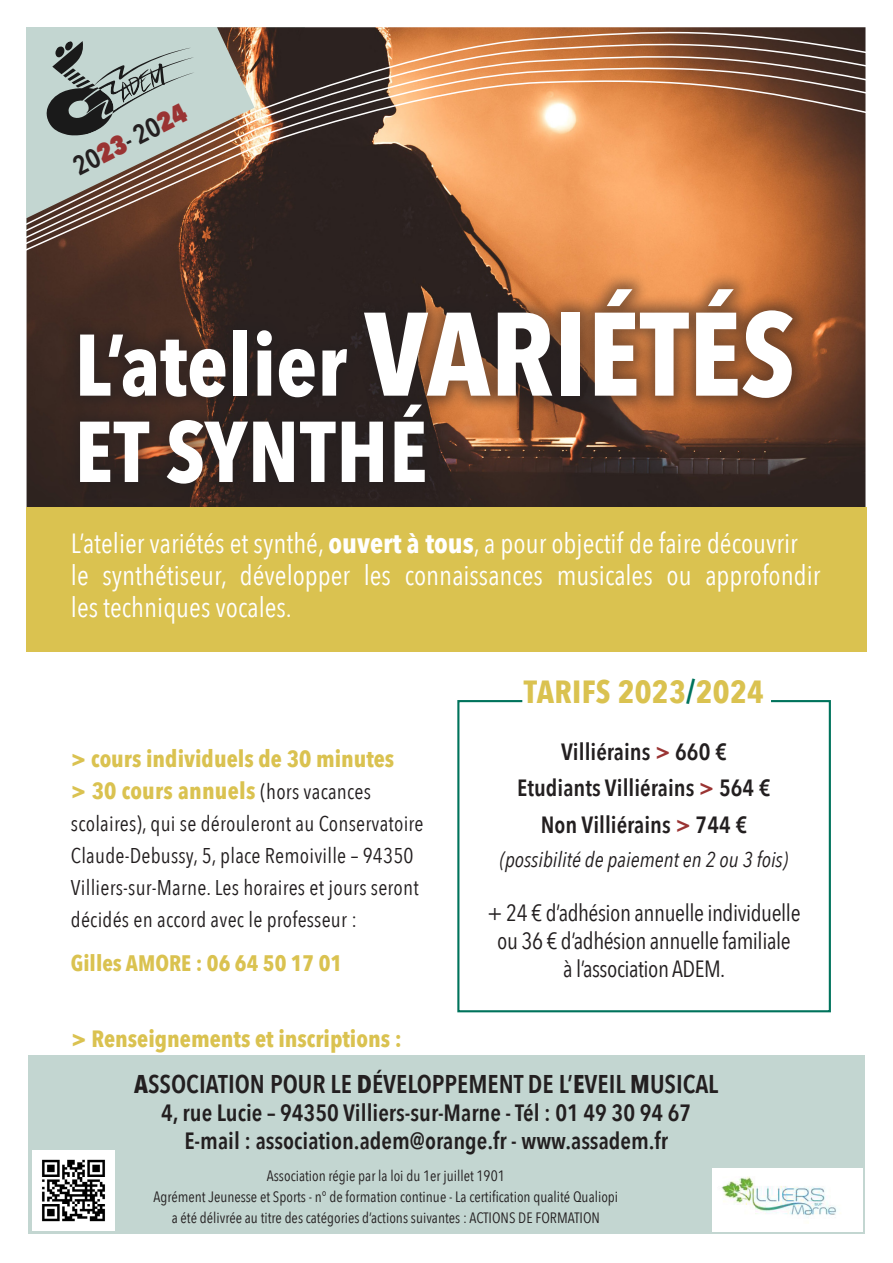
<style>
.page{position:relative;width:893px;height:1263px;background:#fff}
.page>*{position:absolute;margin:0;border:0;box-sizing:border-box;transform-origin:0 0}
.t1{font:700 86.4px "Avenir Next Condensed";color:#fff}
.t2{font:700 85.35px "Avenir Next Condensed";letter-spacing:.01em;color:#fff}
.t3{font:700 31.95px "Avenir Next Condensed";letter-spacing:.01em;color:#dac250}
.t4{font:27.75px/32px "Avenir Next Condensed";color:#fff}
.t5{font:600 27px "Avenir Next Condensed";color:#231f20}
.t6{font:600 25.65px "Avenir Next Condensed";color:#231f20}
.t7{font:600 23.55px "Avenir Next Condensed";color:#231f20}
.t8{font:700 23.55px "Avenir Next Condensed";color:#dac250}
.t9{font:23.4px "Avenir Next Condensed";letter-spacing:-.02em;color:#231f20}
.t10{font:600 23.4px "Avenir Next Condensed";color:#231f20}
.t11{font:700 23.4px "Avenir Next Condensed";color:#dac250}
.t12{font:700 22.35px "Avenir Next Condensed";color:#dac250}
.t13{font:21.3px/32px "Avenir Next Condensed";letter-spacing:.01em;color:#231f20}
.t14{font:italic 21.3px "Avenir Next Condensed";color:#231f20}
.t15{font:15px "Avenir Next Condensed";color:#231f20}
.s1{font-weight:800;color:#9a3433}
.s2{font-size:117.3px}
.s3{font-weight:700}
.s4{font-weight:400;font-size:21.3px;color:#231f20}
.s5{color:#00735c}
.s6{color:#9a3433}
</style>
<div class="page">
<img style="left:27px;top:252px;width:838px;height:255px">
<svg style="left:26px;top:27px;width:840px;height:48px;background:#987962"></svg>
<svg style="left:26px;top:75px;width:840px;height:177px;background:#a27656"></svg>
<div style="left:26px;top:507px;width:840px;height:144px;background:#dac250"></div>
<div style="left:61px;top:271px;width:749px;height:230px;background:#231f20;opacity:.5"></div>
<svg style="left:457px;top:700px;width:374px;height:313px"></svg>
<div style="left:28px;top:1055px;width:837px;height:178px;background:#c3d6d1"></div>
<img style="left:712px;top:1168px;width:150px;height:63px">
<img style="left:33px;top:1150px;width:81px;height:80px">
<p class="t5" style="left:64px;top:147px;width:125px;rotate:-27deg">20<span class="s1">23</span>- 20<span class="s1">24</span></p>
<p class="t1" style="left:75px;top:312px;width:722px">L’atelier <span class="s2">VARIÉTÉS</span></p>
<p class="t2" style="left:75px;top:400px;width:354px">ET SYNTHÉ</p>
<p class="t4" style="left:71px;top:526px;width:728px">L’atelier variétés et synthé, <span class="s3">ouvert à tous</span>, a pour objectif de faire découvrir</p>
<p class="t4" style="left:71px;top:558px;width:751px">le synthétiseur, développer les connaissances musicales ou approfondir les techniques vocales.</p>
<p class="t11" style="left:71px;top:744px;width:325px">&gt; cours individuels de 30 minutes</p>
<p class="t11" style="left:71px;top:776px;width:302px">&gt; 30 cours annuels <span class="s4">(hors vacances</span></p>
<p class="t13" style="left:71px;top:806px;width:354px">scolaires), qui se dérouleront au Conservatoire Claude-Debussy, 5, place Remoiville – 94350<br>Villiers-sur-Marne. Les horaires et jours seront décidés en accord avec le professeur :</p>
<p class="t12" style="left:71px;top:949px;width:273px">Gilles AMORE : 06 64 50 17 01</p>
<p class="t3" style="left:524px;top:672px;width:241px">TARIFS 2023<span class="s5">/</span>2024</p>
<p class="t10" style="left:561px;top:731px;width:167px">Villiérains <span class="s6">&gt;</span> 660 €</p>
<p class="t10" style="left:517px;top:768px;width:255px">Etudiants Villiérains <span class="s6">&gt;</span> 564 €</p>
<p class="t10" style="left:541px;top:804px;width:208px">Non Villiérains <span class="s6">&gt;</span> 744 €</p>
<p class="t14" style="left:500px;top:847px;width:290px">(possibilité de paiement en 2 ou 3 fois)</p>
<p class="t9" style="left:487px;top:893px;width:315px">+ 24 € d’adhésion annuelle individuelle</p>
<p class="t9" style="left:497px;top:921px;width:295px">ou 36 € d’adhésion annuelle familiale</p>
<p class="t9" style="left:563px;top:949px;width:164px">à l’association ADEM.</p>
<p class="t8" style="left:71px;top:1024px;width:332px">&gt; Renseignements et inscriptions :</p>
<p class="t6" style="left:134px;top:1062px;width:586px"><span class="s3">A</span>SSOCIATION POUR LE <span class="s3">D</span>ÉVELOPPEMENT DE L’<span class="s3">E</span>VEIL <span class="s3">M</span>USICAL</p>
<p class="t7" style="left:161px;top:1092px;width:532px">4, rue Lucie – 94350 Villiers-sur-Marne - Tél : 01 49 30 94 67</p>
<p class="t7" style="left:184px;top:1120px;width:485px">E-mail : association.adem@orange.fr - www.assadem.fr</p>
<p class="t15" style="left:267px;top:1163px;width:239px">Association régie par la loi du 1er juillet 1901</p>
<p class="t15" style="left:154px;top:1184px;width:466px">Agrément Jeunesse et Sports - n° de formation continue - La certification qualité Qualiopi</p>
<p class="t15" style="left:172px;top:1205px;width:430px">a été délivrée au titre des catégories d’actions suivantes : ACTIONS DE FORMATION</p>
</div>
